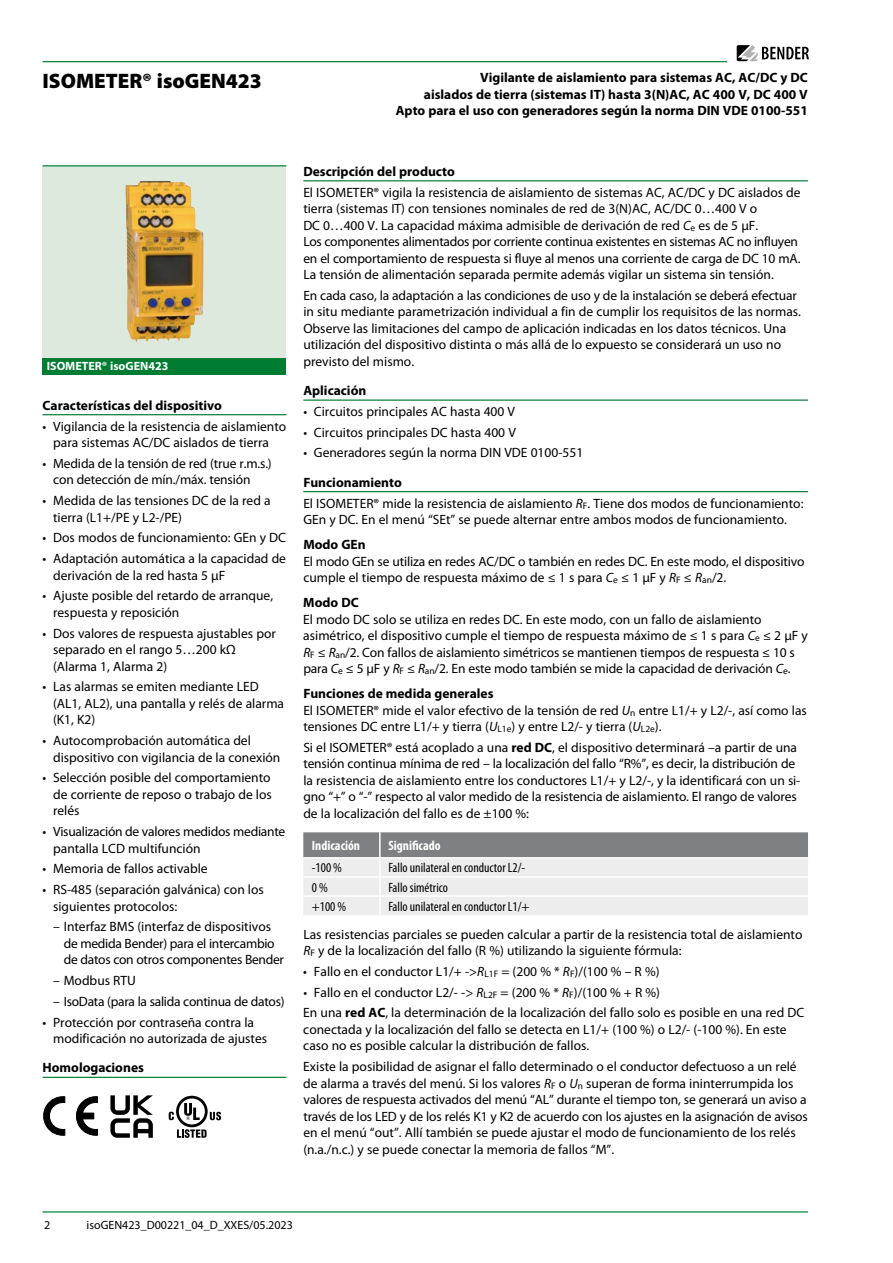
<style>
.page{position:relative;width:893px;height:1263px;background:#fff}
.page>*{position:absolute;margin:0;border:0;box-sizing:border-box;transform-origin:0 0}
.t1{font:900 21px "Myriad Pro";color:#000}
.t2{font:13.5px/16.5px "Myriad Pro";color:#000}
.t3{font:700 13.5px/16.5px "Myriad Pro";color:#000;text-align:right}
.t4{font:13.5px/16.5px "Myriad Pro";letter-spacing:-.02em;color:#000}
.t5{font:condensed 13.5px "Myriad Pro";color:#000}
.t6{font:700 condensed 13.5px "Myriad Pro";color:#fff}
.t7{font:12px "Myriad Pro";color:#000}
.t8{font:700 12px "Myriad Pro";color:#fff}
.s1{font-style:italic}
.s2{font-weight:700}
</style>
<div class="page">
<hr style="left:43px;top:61px;width:684px;height:1px;background:#007d32">
<hr style="left:43px;top:1211px;width:765px;height:1px;background:#007d32">
<svg style="left:737px;top:45px;width:72px;height:16px"></svg>
<div style="left:43px;top:357px;width:243px;height:17px;background:#007d32"></div>
<hr style="left:43px;top:414px;width:243px;height:1px;background:#007d32">
<hr style="left:43px;top:1077px;width:243px;height:1px;background:#007d32">
<svg style="left:43px;top:1096px;width:22px;height:40px"></svg>
<svg style="left:76px;top:1096px;width:22px;height:40px"></svg>
<svg style="left:110px;top:1095px;width:43px;height:43px"></svg>
<svg style="left:169px;top:1111px;width:5px;height:9px"></svg>
<svg style="left:177px;top:1129px;width:30px;height:9px"></svg>
<div style="left:176px;top:1096px;width:32px;height:31px;border:3px solid #000;border-radius:50%"></div>
<svg style="left:210px;top:1112px;width:11px;height:8px"></svg>
<svg style="left:184px;top:1103px;width:16px;height:17px"></svg>
<hr style="left:303px;top:180px;width:505px;height:1px;background:#007d32">
<hr style="left:303px;top:399px;width:505px;height:2px;background:#007d32">
<hr style="left:303px;top:491px;width:505px;height:1px;background:#007d32">
<svg style="left:303px;top:832px;width:505px;height:83px;background:#cdcdce"></svg>
<div style="left:43px;top:166px;width:243px;height:191px;background:#dce9dc"></div>
<img style="left:125px;top:181px;width:78px;height:161px">
<hr style="left:43px;top:165px;width:243px;height:1px;background:#007d32">
<h1 class="t1" style="left:43px;top:69px;width:221px">ISOMETER® isoGEN423</h1>
<p class="t3" style="left:396px;top:70px;width:414px">Vigilante de aislamiento para sistemas AC, AC/DC y DC<br>aislados de tierra (sistemas IT) hasta 3(N)AC, AC 400 V, DC 400 V<br>Apto para el uso con generadores según la norma DIN VDE 0100-551</p>
<p class="t8" style="left:47px;top:359px;width:123px">ISOMETER® isoGEN423</p>
<p class="t3" style="left:43px;top:397px;width:181px">Características del dispositivo</p>
<p class="t2" style="left:43px;top:418px;width:245px;text-align:center">• Vigilancia de la resistencia de aislamiento para sistemas AC/DC aislados de tierra</p>
<p class="t2" style="left:53px;top:455px;width:220px;text-indent:-11px">• Medida de la tensión de red (true r.m.s.) con detección de mín./máx. tensión</p>
<p class="t2" style="left:53px;top:493px;width:219px;text-indent:-11px">• Medida de las tensiones DC de la red a tierra (L1+/PE y L2-/PE)</p>
<p class="t2" style="left:43px;top:530px;width:245px">• Dos modos de funcionamiento: GEn y DC</p>
<p class="t2" style="left:53px;top:551px;width:234px;text-indent:-11px">• Adaptación automática a la capacidad de derivación de la red hasta 5 μF</p>
<p class="t2" style="left:53px;top:588px;width:221px;text-indent:-11px">• Ajuste posible del retardo de arranque, respuesta y reposición</p>
<p class="t2" style="left:53px;top:625px;width:224px;text-indent:-11px">• Dos valores de respuesta ajustables por separado en el rango 5…200 kΩ (Alarma 1, Alarma 2)</p>
<p class="t2" style="left:53px;top:679px;width:232px;text-indent:-11px">• Las alarmas se emiten mediante LED (AL1, AL2), una pantalla y relés de alarma (K1, K2)</p>
<p class="t2" style="left:53px;top:733px;width:229px;text-indent:-11px">• Autocomprobación automática del dispositivo con vigilancia de la conexión</p>
<p class="t2" style="left:53px;top:770px;width:220px;text-align:justify;text-indent:-11px">• Selección posible del comportamiento de corriente de reposo o trabajo de los relés</p>
<p class="t4" style="left:53px;top:824px;width:234px;text-indent:-11px">• Visualización de valores medidos mediante pantalla LCD multifunción</p>
<p class="t2" style="left:43px;top:861px;width:167px">• Memoria de fallos activable</p>
<p class="t2" style="left:53px;top:882px;width:212px;text-indent:-11px">• RS-485 (separación galvánica) con los siguientes protocolos:</p>
<p class="t4" style="left:64px;top:919px;width:222px;text-indent:-11px">– Interfaz BMS (interfaz de dispositivos de medida Bender) para el intercambio de datos con otros componentes Bender</p>
<p class="t2" style="left:53px;top:972px;width:84px">– Modbus RTU</p>
<p class="t4" style="left:53px;top:993px;width:233px">– IsoData (para la salida continua de datos)</p>
<p class="t2" style="left:53px;top:1014px;width:216px;text-indent:-11px">• Protección por contraseña contra la modificación no autorizada de ajustes</p>
<p class="t3" style="left:43px;top:1060px;width:103px">Homologaciones</p>
<p class="t3" style="left:303px;top:163px;width:153px">Descripción del producto</p>
<p class="t2" style="left:303px;top:184px;width:499px">El ISOMETER® vigila la resistencia de aislamiento de sistemas AC, AC/DC y DC aislados de tierra (sistemas IT) con tensiones nominales de red de 3(N)AC, AC/DC 0…400 V o<br>DC 0…400 V. La capacidad máxima admisible de derivación de red <span class="s1">C</span><sub>e</sub> es de 5 μF.<br>Los componentes alimentados por corriente continua existentes en sistemas AC no influyen en el comportamiento de respuesta si fluye al menos una corriente de carga de DC 10 mA.<br>La tensión de alimentación separada permite además vigilar un sistema sin tensión.</p>
<p class="t2" style="left:303px;top:287px;width:499px">En cada caso, la adaptación a las condiciones de uso y de la instalación se deberá efectuar in situ mediante parametrización individual a fin de cumplir los requisitos de las normas.<br>Observe las limitaciones del campo de aplicación indicadas en los datos técnicos. Una utilización del dispositivo distinta o más allá de lo expuesto se considerará un uso no previsto del mismo.</p>
<p class="t3" style="left:303px;top:383px;width:65px">Aplicación</p>
<p class="t2" style="left:303px;top:403px;width:213px">• Circuitos principales AC hasta 400 V</p>
<p class="t2" style="left:303px;top:424px;width:214px">• Circuitos principales DC hasta 400 V</p>
<p class="t2" style="left:303px;top:445px;width:281px">• Generadores según la norma DIN VDE 0100-551</p>
<p class="t2" style="left:303px;top:472px;width:502px;line-height:20.7px"><span class="s2">Funcionamiento<br></span>El ISOMETER® mide la resistencia de aislamiento <span class="s1">R</span><sub>F</sub>. Tiene dos modos de funcionamiento:</p>
<p class="t2" style="left:303px;top:511px;width:485px">GEn y DC. En el menú “SEt” se puede alternar entre ambos modos de funcionamiento.</p>
<p class="t3" style="left:303px;top:536px;width:64px">Modo GEn</p>
<p class="t2" style="left:303px;top:553px;width:503px">El modo GEn se utiliza en redes AC/DC o también en redes DC. En este modo, el dispositivo cumple el tiempo de respuesta máximo de ≤ 1 s para <span class="s1">C</span><sub>e</sub> ≤ 1 μF y <span class="s1">R</span><sub>F</sub> ≤ <span class="s1">R</span><sub>an</sub>/2.</p>
<p class="t3" style="left:303px;top:594px;width:57px">Modo DC</p>
<p class="t2" style="left:303px;top:611px;width:506px">El modo DC solo se utiliza en redes DC. En este modo, con un fallo de aislamiento asimétrico, el dispositivo cumple el tiempo de respuesta máximo de ≤ 1 s para <span class="s1">C</span><sub>e</sub> ≤ 2 μF y <span class="s1">R</span><sub>F</sub> ≤ <span class="s1">R</span><sub>an</sub>/2. Con fallos de aislamiento simétricos se mantienen tiempos de respuesta ≤ 10 s para <span class="s1">C</span><sub>e</sub> ≤ 5 μF y <span class="s1">R</span><sub>F</sub> ≤ <span class="s1">R</span><sub>an</sub>/2. En este modo también se mide la capacidad de derivación <span class="s1">C</span><sub>e</sub>.</p>
<p class="t2" style="left:303px;top:685px;width:505px"><span class="s2">Funciones de medida generales<br></span>El ISOMETER® mide el valor efectivo de la tensión de red <span class="s1">U</span><sub>n</sub> entre L1/+ y L2/-, así como las tensiones DC entre L1/+ y tierra (<span class="s1">U</span><sub>L1e</sub>) y entre L2/- y tierra (<span class="s1">U</span><sub>L2e</sub>).</p>
<p class="t2" style="left:303px;top:739px;width:499px">Si el ISOMETER® está acoplado a una <span class="s2">red DC</span>, el dispositivo determinará –a partir de una tensión continua mínima de red – la localización del fallo “R%”, es decir, la distribución de la resistencia de aislamiento entre los conductores L1/+ y L2/-, y la identificará con un si&shy;gno “+” o “-” respecto al valor medido de la resistencia de aislamiento. El rango de valores de la localización del fallo es de ±100 %:</p>
<p class="t6" style="left:312px;top:838px;width:50px">Indicación</p>
<p class="t6" style="left:388px;top:838px;width:54px">Significado</p>
<p class="t5" style="left:312px;top:861px;width:32px">-100 %</p>
<p class="t5" style="left:388px;top:861px;width:138px">Fallo unilateral en conductor L2/-</p>
<p class="t5" style="left:312px;top:880px;width:18px">0 %</p>
<p class="t5" style="left:388px;top:880px;width:61px">Fallo simétrico</p>
<p class="t5" style="left:312px;top:899px;width:36px">+100 %</p>
<p class="t5" style="left:388px;top:899px;width:143px">Fallo unilateral en conductor L1/+</p>
<p class="t2" style="left:303px;top:926px;width:501px">Las resistencias parciales se pueden calcular a partir de la resistencia total de aislamiento<br><span class="s1">R</span><sub>F</sub> y de la localización del fallo (R %) utilizando la siguiente fórmula:</p>
<p class="t2" style="left:303px;top:963px;width:358px">• Fallo en el conductor L1/+ -&gt;<span class="s1">R</span><sub>L1F</sub> = (200 % * <span class="s1">R</span><sub>F</sub>)/(100 % – R %)</p>
<p class="t2" style="left:303px;top:982px;width:502px;line-height:20.7px">• Fallo en el conductor L2/- -&gt; <span class="s1">R</span><sub>L2F</sub> = (200 % * <span class="s1">R</span><sub>F</sub>)/(100 % + R %)<br>En una <span class="s2">red AC</span>, la determinación de la localización del fallo solo es posible en una red DC</p>
<p class="t2" style="left:303px;top:1021px;width:485px">conectada y la localización del fallo se detecta en L1/+ (100 %) o L2/- (-100 %). En este caso no es posible calcular la distribución de fallos.</p>
<p class="t2" style="left:303px;top:1058px;width:506px">Existe la posibilidad de asignar el fallo determinado o el conductor defectuoso a un relé de alarma a través del menú. Si los valores <span class="s1">R</span><sub>F</sub> o <span class="s1">U</span><sub>n</sub> superan de forma ininterrumpida los valores de respuesta activados del menú “AL” durante el tiempo ton, se generará un aviso a través de los LED y de los relés K1 y K2 de acuerdo con los ajustes en la asignación de avisos en el menú “out”. Allí también se puede ajustar el modo de funcionamiento de los relés (n.a./n.c.) y se puede conectar la memoria de fallos “M”.</p>
<p class="t7" style="left:44px;top:1218px;width:8px">2</p>
<p class="t7" style="left:87px;top:1218px;width:208px">isoGEN423_D00221_04_D_XXES/05.2023</p>
</div>
